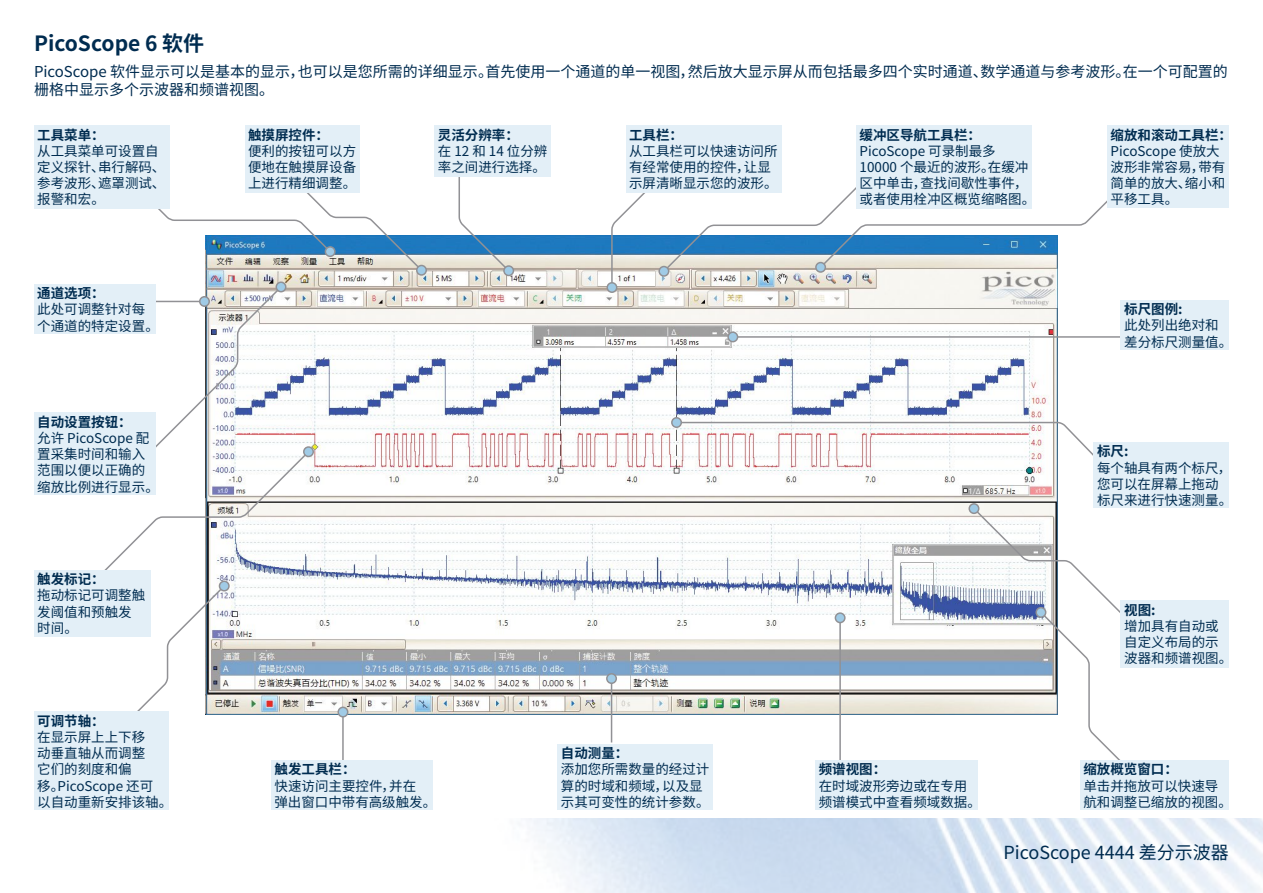
<style>
.page{position:relative;width:1263px;height:893px;background:#fff}
.page>*{position:absolute;margin:0;border:0;box-sizing:border-box;transform-origin:0 0}
.t1{font:700 21px "Noto Sans CJ Ksc";color:#002c50}
.t2{font:18px "Noto Sans CJ Ksc";color:#002c50}
.t3{font:15px/18px "Noto Sans CJ Ksc";color:#002c50}
.t4{font:13.5px/16.2px "Noto Sans CJ Ksc";color:#002c50}
.t5{font:700 13.5px "Noto Sans CJ Ksc";color:#002c50}
</style>
<div class="page">
<img style="left:528px;top:819px;width:735px;height:74px">
<img style="left:206px;top:235px;width:851px;height:479px">
<hr style="left:342px;top:712px;width:2px;height:56px;background:#919195">
<div style="left:338px;top:707px;width:10px;height:10px;background:#a0cbe6;border-radius:50%"></div>
<div style="left:337px;top:707px;width:11px;height:10px;border:2px solid #919195;border-radius:50%"></div>
<hr style="left:611px;top:678px;width:1px;height:64px;background:#919195">
<div style="left:607px;top:674px;width:9px;height:9px;background:#a0cbe6;border-radius:50%"></div>
<div style="left:606px;top:673px;width:11px;height:11px;border:2px solid #919195;border-radius:50%"></div>
<hr style="left:733px;top:336px;width:401px;height:2px;background:#919195">
<div style="left:728px;top:332px;width:9px;height:10px;background:#a0cbe6;border-radius:50%"></div>
<div style="left:727px;top:331px;width:11px;height:11px;border:2px solid #919195;border-radius:50%"></div>
<svg style="left:675px;top:421px;width:419px;height:47px"></svg>
<div style="left:672px;top:418px;width:9px;height:9px;background:#a0cbe6;border-radius:50%"></div>
<div style="left:671px;top:417px;width:11px;height:11px;border:2px solid #919195;border-radius:50%"></div>
<hr style="left:839px;top:618px;width:2px;height:147px;background:#919195">
<div style="left:835px;top:613px;width:10px;height:10px;background:#a0cbe6;border-radius:50%"></div>
<div style="left:835px;top:612px;width:11px;height:11px;border:2px solid #919195;border-radius:50%"></div>
<div style="left:303px;top:446px;width:11px;height:11px;border:2px solid #919195;border-radius:50%"></div>
<div style="left:34px;top:712px;width:135px;height:98px;background:#e3eff7"></div>
<div style="left:815px;top:760px;width:163px;height:50px;background:#e3eff7"></div>
<div style="left:558px;top:744px;width:155px;height:66px;background:#e3eff7"></div>
<div style="left:271px;top:760px;width:162px;height:50px;background:#e3eff7"></div>
<div style="left:1121px;top:300px;width:108px;height:50px;background:#e3eff7"></div>
<div style="left:34px;top:284px;width:121px;height:50px;background:#e3eff7"></div>
<div style="left:1094px;top:442px;width:135px;height:66px;background:#e3eff7"></div>
<div style="left:1107px;top:125px;width:122px;height:83px;background:#e3eff7"></div>
<div style="left:34px;top:570px;width:116px;height:66px;background:#e3eff7"></div>
<div style="left:34px;top:125px;width:136px;height:84px;background:#e3eff7"></div>
<svg style="left:158px;top:171px;width:265px;height:101px"></svg>
<div style="left:417px;top:265px;width:9px;height:10px;background:#a0cbe6;border-radius:50%"></div>
<div style="left:416px;top:265px;width:11px;height:11px;border:2px solid #919195;border-radius:50%"></div>
<div style="left:245px;top:125px;width:114px;height:68px;background:#e3eff7"></div>
<svg style="left:458px;top:177px;width:52px;height:95px"></svg>
<div style="left:504px;top:266px;width:9px;height:9px;background:#a0cbe6;border-radius:50%"></div>
<div style="left:503px;top:265px;width:11px;height:11px;border:2px solid #919195;border-radius:50%"></div>
<div style="left:435px;top:125px;width:116px;height:52px;background:#e3eff7"></div>
<div style="left:856px;top:125px;width:176px;height:84px;background:#e3eff7"></div>
<div style="left:1121px;top:601px;width:108px;height:67px;background:#e3eff7"></div>
<div style="left:969px;top:504px;width:10px;height:9px;background:#a0cbe6;border-radius:50%"></div>
<div style="left:968px;top:503px;width:11px;height:11px;border:2px solid #919195;border-radius:50%"></div>
<svg style="left:972px;top:507px;width:177px;height:253px"></svg>
<div style="left:1080px;top:760px;width:149px;height:50px;background:#e3eff7"></div>
<div style="left:1036px;top:608px;width:10px;height:9px;background:#a0cbe6;border-radius:50%"></div>
<div style="left:1035px;top:607px;width:11px;height:11px;border:2px solid #919195;border-radius:50%"></div>
<svg style="left:86px;top:285px;width:225px;height:430px"></svg>
<div style="left:34px;top:413px;width:122px;height:82px;background:#e3eff7"></div>
<div style="left:276px;top:282px;width:10px;height:10px;background:#a0cbe6;border-radius:50%"></div>
<div style="left:276px;top:281px;width:10px;height:11px;border:2px solid #919195;border-radius:50%"></div>
<svg style="left:610px;top:171px;width:497px;height:118px"></svg>
<div style="left:607px;top:283px;width:10px;height:9px;background:#a0cbe6;border-radius:50%"></div>
<div style="left:606px;top:282px;width:11px;height:11px;border:2px solid #919195;border-radius:50%"></div>
<div style="left:626px;top:125px;width:155px;height:68px;background:#e3eff7"></div>
<h1 class="t1" style="left:34px;top:31px;width:172px">PicoScope 6 软件</h1>
<p class="t3" style="left:34px;top:63px;width:1195px">PicoScope 软件显示可以是基本的显示，也可以是您所需的详细显示。首先使用一个通道的单一视图，然后放大显示屏从而包括最多四个实时通道、数学通道与参考波形。在一个可配置的栅格中显示多个示波器和频谱视图。</p>
<p class="t5" style="left:37px;top:127px;width:69px">工具菜单：</p>
<p class="t4" style="left:37px;top:143px;width:130px">从工具菜单可设置自定义探针、串行解码、参考波形、遮罩测试、报警和宏。</p>
<p class="t5" style="left:37px;top:286px;width:69px">通道选项：</p>
<p class="t4" style="left:37px;top:302px;width:123px">此处可调整针对每个通道的特定设置。</p>
<p class="t5" style="left:37px;top:414px;width:96px">自动设置按钮：</p>
<p class="t4" style="left:37px;top:430px;width:123px">允许 PicoScope 配置采集时间和输入范围以便以正确的缩放比例进行显示。</p>
<p class="t5" style="left:37px;top:572px;width:69px">触发标记：</p>
<p class="t4" style="left:37px;top:588px;width:110px">拖动标记可调整触发阈值和预触发时间。</p>
<p class="t5" style="left:37px;top:713px;width:69px">可调节轴：</p>
<p class="t4" style="left:37px;top:729px;width:137px">在显示屏上上下移<br>动垂直轴从而调整<br>它们的刻度和偏<br>移。PicoScope 还可<br>以自动重新安排该轴。</p>
<p class="t5" style="left:248px;top:127px;width:82px">触摸屏控件：</p>
<p class="t4" style="left:248px;top:143px;width:110px;text-align:justify">便利的按钮可以方便地在触摸屏设备上进行精细调整。</p>
<p class="t5" style="left:438px;top:127px;width:82px">灵活分辨率：</p>
<p class="t4" style="left:438px;top:143px;width:111px">在 12 和 14 位分辨率之间进行选择。</p>
<p class="t5" style="left:629px;top:127px;width:55px">工具栏：</p>
<p class="t4" style="left:629px;top:143px;width:150px">从工具栏可以快速访问所有经常使用的控件，让显示屏清晰显示您的波形。</p>
<p class="t5" style="left:274px;top:762px;width:82px">触发工具栏：</p>
<p class="t4" style="left:274px;top:778px;width:163px">快速访问主要控件，并在<br>弹出窗口中带有高级触发。</p>
<p class="t5" style="left:561px;top:746px;width:69px">自动测量：</p>
<p class="t4" style="left:561px;top:762px;width:150px">添加您所需数量的经过计算的时域和频域，以及显示其可变性的统计参数。</p>
<p class="t5" style="left:860px;top:127px;width:123px">缓冲区导航工具栏：</p>
<p class="t4" style="left:860px;top:143px;width:177px">PicoScope 可录制最多<br>10000 个最近的波形。在缓冲区中单击，查找间歇性事件，或者使用栓冲区概览缩略图。</p>
<p class="t5" style="left:819px;top:762px;width:69px">频谱视图：</p>
<p class="t4" style="left:819px;top:778px;width:164px">在时域波形旁边或在专用频谱模式中查看频域数据。</p>
<p class="t5" style="left:1110px;top:127px;width:123px">缩放和滚动工具栏：</p>
<p class="t4" style="left:1110px;top:143px;width:116px">PicoScope 使放大波形非常容易，带有简单的放大、缩小和平移工具。</p>
<p class="t5" style="left:1124px;top:302px;width:60px">标尺图例:</p>
<p class="t4" style="left:1124px;top:318px;width:110px">此处列出绝对和差分标尺测量值。</p>
<p class="t5" style="left:1097px;top:444px;width:33px">标尺:</p>
<p class="t4" style="left:1097px;top:460px;width:137px">每个轴具有两个标尺，您可以在屏幕上拖动标尺来进行快速测量。</p>
<p class="t5" style="left:1124px;top:602px;width:33px">视图:</p>
<p class="t4" style="left:1124px;top:618px;width:110px">增加具有自动或自定义布局的示波器和频谱视图。</p>
<p class="t5" style="left:1083px;top:762px;width:96px">缩放概览窗口：</p>
<p class="t4" style="left:1083px;top:778px;width:150px">单击并拖放可以快速导航和调整已缩放的视图。</p>
<h2 class="t2" style="left:1003px;top:842px;width:227px">PicoScope 4444 差分示波器</h2>
</div>
